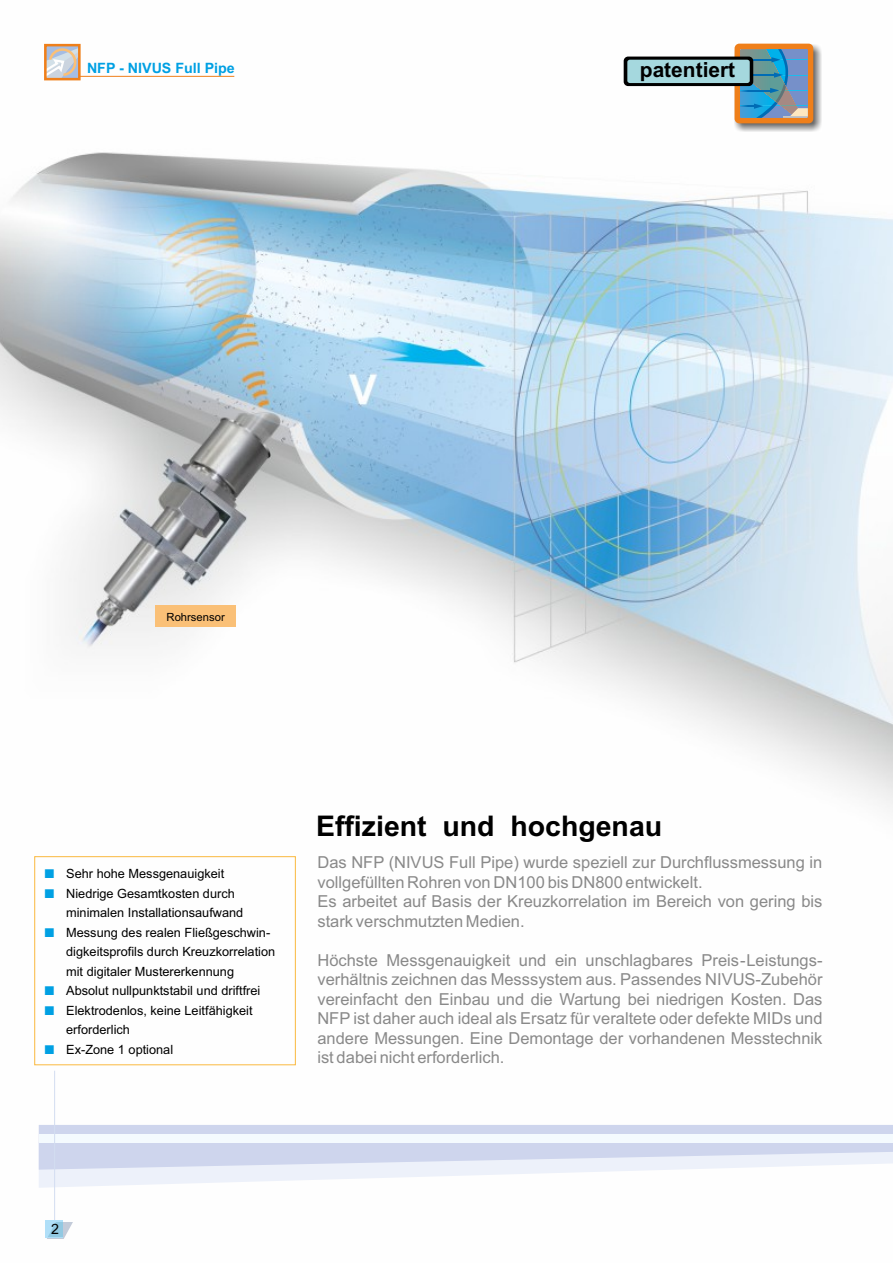
<style>
.page{position:relative;width:893px;height:1263px;background:#fff}
.page>*{position:absolute;margin:0;border:0;box-sizing:border-box;transform-origin:0 0}
.t1{font:700 28.5px "Arial";color:#000}
.t2{font:700 21px "Arial";color:#000}
.t3{font:16.5px/19.5px "Arial";color:#898989}
.t4{font:700 14.25px "Arial";color:#00a0e3}
.t5{font:14.25px "Arial";color:#000}
.t6{font:12.75px/19.5px "Arial";color:#000}
.t7{font:11.25px "Arial";color:#000}
</style>
<div class="page">
<img style="left:0;top:59px;width:893px;height:1168px">
<svg style="left:39px;top:1125px;width:854px;height:63px"></svg>
<div style="left:39px;top:1134px;width:854px;height:8px;background:#f4fafe"></div>
<hr style="left:54px;top:1071px;width:1px;height:149px;background:#d3ddf1">
<div style="left:34px;top:856px;width:262px;height:209px;border:1px solid #fabc48"></div>
<hr style="left:79px;top:76px;width:155px;height:1px;background:#ef7f1a">
<svg style="left:48px;top:48px;width:29px;height:28px"></svg>
<div style="left:44px;top:44px;width:37px;height:36px;border:3px solid #ef7f1a"></div>
<div style="left:155px;top:605px;width:81px;height:22px;background:#fac077"></div>
<div style="left:46px;top:1220px;width:17px;height:17px;background:#b0dff8"></div>
<svg style="left:47px;top:1222px;width:26px;height:17px"></svg>
<img style="left:735px;top:44px;width:87px;height:88px">
<div style="left:735px;top:44px;width:78px;height:79px;background:#ef7f1a;border-radius:5px"></div>
<svg style="left:624px;top:49px;width:184px;height:69px"></svg>
<svg style="left:45px;top:869px;width:9px;height:9px"></svg>
<svg style="left:45px;top:889px;width:9px;height:9px"></svg>
<svg style="left:45px;top:928px;width:9px;height:9px"></svg>
<svg style="left:45px;top:986px;width:9px;height:9px"></svg>
<svg style="left:45px;top:1006px;width:9px;height:9px"></svg>
<svg style="left:45px;top:1045px;width:9px;height:9px"></svg>
<p class="t4" style="left:87px;top:63px;width:149px">NFP - NIVUS Full Pipe</p>
<p class="t2" style="left:640px;top:61px;width:97px">patentiert</p>
<p class="t7" style="left:167px;top:612px;width:60px">Rohrsensor</p>
<p class="t6" style="left:66px;top:865px;width:211px">Sehr hohe Messgenauigkeit<br>Niedrige Gesamtkosten durch minimalen Installationsaufwand<br>Messung des realen Fließgeschwin&shy;digkeitsprofils durch Kreuzkorrelation mit digitaler Mustererkennung<br>Absolut nullpunktstabil und driftfrei<br>Elektrodenlos, keine Leitfähigkeit erforderlich<br>Ex-Zone 1 optional</p>
<h1 class="t1" style="left:316px;top:815px;width:348px">Effizient und hochgenau</h1>
<p class="t3" style="left:317px;top:854px;width:507px">Das NFP (NIVUS Full Pipe) wurde speziell zur Durchflussmessung in vollgefüllten Rohren von DN100 bis DN800 entwickelt.<br>Es arbeitet auf Basis der Kreuzkorrelation im Bereich von gering bis stark verschmutzten Medien.</p>
<p class="t3" style="left:317px;top:952px;width:507px;text-align:justify">Höchste Messgenauigkeit und ein unschlagbares Preis-Leistungs&shy;verhältnis zeichnen das Messsystem aus. Passendes NIVUS-Zubehör vereinfacht den Einbau und die Wartung bei niedrigen Kosten. Das NFP ist daher auch ideal als Ersatz für veraltete oder defekte MIDs und andere Messungen. Eine Demontage der vorhandenen Messtechnik ist dabei nicht erforderlich.</p>
<p class="t5" style="left:51px;top:1223px;width:9px">2</p>
</div>
